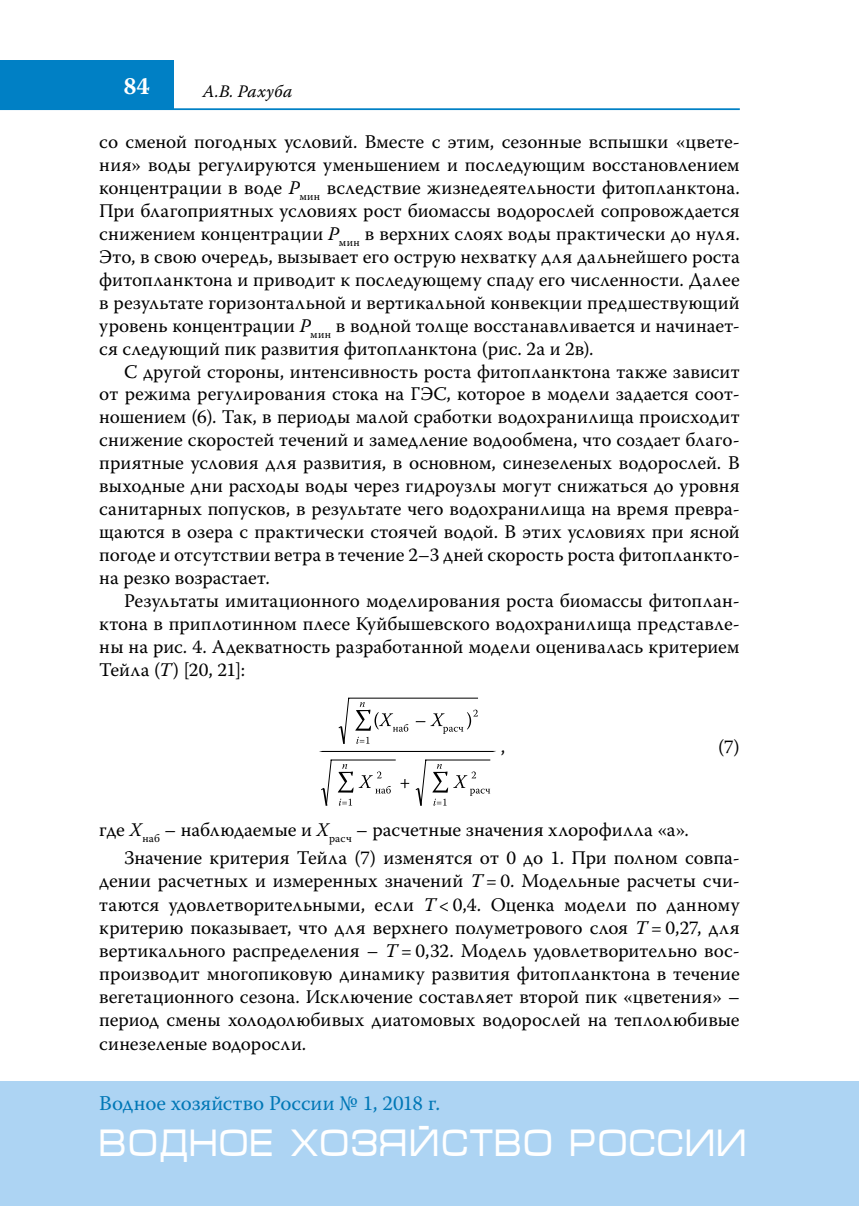
<style>
.page{position:relative;width:859px;height:1206px;background:#fff}
.page>*{position:absolute;margin:0;border:0;box-sizing:border-box;transform-origin:0 0}
.t1{font:38.5px "Micra";color:#fff;scale:.81 1}
.t2{font:700 24.5px "Warnock Pro";color:#fff}
.t3{font:21px "Warnock Pro";color:#0077b6}
.t4{font:19.25px/22.9px "Warnock Pro";color:#000;text-align:justify}
.t5{font:italic 17.5px "Warnock Pro";letter-spacing:.01em;color:#000}
.s1{font-style:italic}
</style>
<div class="page">
<hr style="left:0;top:108px;width:739px;height:2px;background:#0080c5">
<div style="left:0;top:60px;width:174px;height:50px;background:#0080c5"></div>
<div style="left:0;top:1081px;width:858px;height:124px;background:#add4f3"></div>
<svg style="left:338px;top:697px;width:140px;height:47px"></svg>
<svg style="left:319px;top:751px;width:177px;height:1px"></svg>
<svg style="left:321px;top:759px;width:88px;height:47px"></svg>
<svg style="left:415px;top:759px;width:75px;height:47px"></svg>
<p class="t2" style="left:123px;top:71px;width:28px">84</p>
<p class="t5" style="left:203px;top:81px;width:91px">А.В. Рахуба</p>
<p class="t4" style="left:99px;top:130px;width:641px">со сменой погодных условий. Вместе с этим, сезонные вспышки «цвете&shy;ния» воды регулируются уменьшением и последующим восстановлением концентрации в воде <span class="s1">Р</span><sub>мин</sub> вследствие жизнедеятельности фитопланктона.<br>При благоприятных условиях рост биомассы водорослей сопровождается снижением концентрации <span class="s1">Р</span><sub>мин</sub> в верхних слоях воды практически до нуля.<br>Это, в свою очередь, вызывает его острую нехватку для дальнейшего роста фитопланктона и приводит к последующему спаду его численности. Далее в результате горизонтальной и вертикальной конвекции предшествующий уровень концентрации <span class="s1">Р</span><sub>мин</sub> в водной толще восстанавливается и начинает&shy;ся следующий пик развития фитопланктона (рис. 2а и 2в).</p>
<p class="t4" style="left:99px;top:359px;width:641px;text-indent:25px">С другой стороны, интенсивность роста фитопланктона также зависит от режима регулирования стока на ГЭС, которое в модели задается соот&shy;ношением (6). Так, в периоды малой сработки водохранилища происходит снижение скоростей течений и замедление водообмена, что создает благо&shy;приятные условия для развития, в основном, синезеленых водорослей. В выходные дни расходы воды через гидроузлы могут снижаться до уровня санитарных попусков, в результате чего водохранилища на время превра&shy;щаются в озера с практически стоячей водой. В этих условиях при ясной погоде и отсутствии ветра в течение 2–3 дней скорость роста фитопланкто&shy;на резко возрастает.</p>
<p class="t4" style="left:99px;top:589px;width:641px;text-indent:25px">Результаты имитационного моделирования роста биомассы фитоплан&shy;ктона в приплотинном плесе Куйбышевского водохранилища представле&shy;ны на рис. 4. Адекватность разработанной модели оценивалась критерием Тейла (<span class="s1">Т</span>) [20, 21]:</p>
<p class="t4" style="left:500px;top:735px;width:6px">,</p>
<p class="t4" style="left:717px;top:735px;width:23px">(7)</p>
<p class="t4" style="left:124px;top:815px;width:617px;line-height:28px;text-indent:-25px">где <span class="s1">X</span><sub>наб</sub> – наблюдаемые и <span class="s1">X</span><sub>расч</sub> – расчетные значения хлорофилла «а».<br>Значение критерия Тейла (7) изменятся от 0 до 1. При полном совпа-</p>
<p class="t4" style="left:99px;top:869px;width:641px">дении расчетных и измеренных значений <span class="s1">Т</span> = 0. Модельные расчеты счи&shy;таются удовлетворительными, если <span class="s1">Т</span> &lt; 0,4. Оценка модели по данному критерию показывает, что для верхнего полуметрового слоя <span class="s1">Т</span> = 0,27, для вертикального распределения – <span class="s1">Т</span> = 0,32. Модель удовлетворительно вос&shy;производит многопиковую динамику развития фитопланктона в течение вегетационного сезона. Исключение составляет второй пик «цветения» – период смены холодолюбивых диатомовых водорослей на теплолюбивые синезеленые водоросли.</p>
<p class="t3" style="left:99px;top:1090px;width:342px">Водное хозяйство России № 1, 2018 г.</p>
<h1 class="t1" style="left:99px;top:1122px;width:801px">ВОДНОЕ ХОЗЯЙСТВО РОССИИ</h1>
</div>
